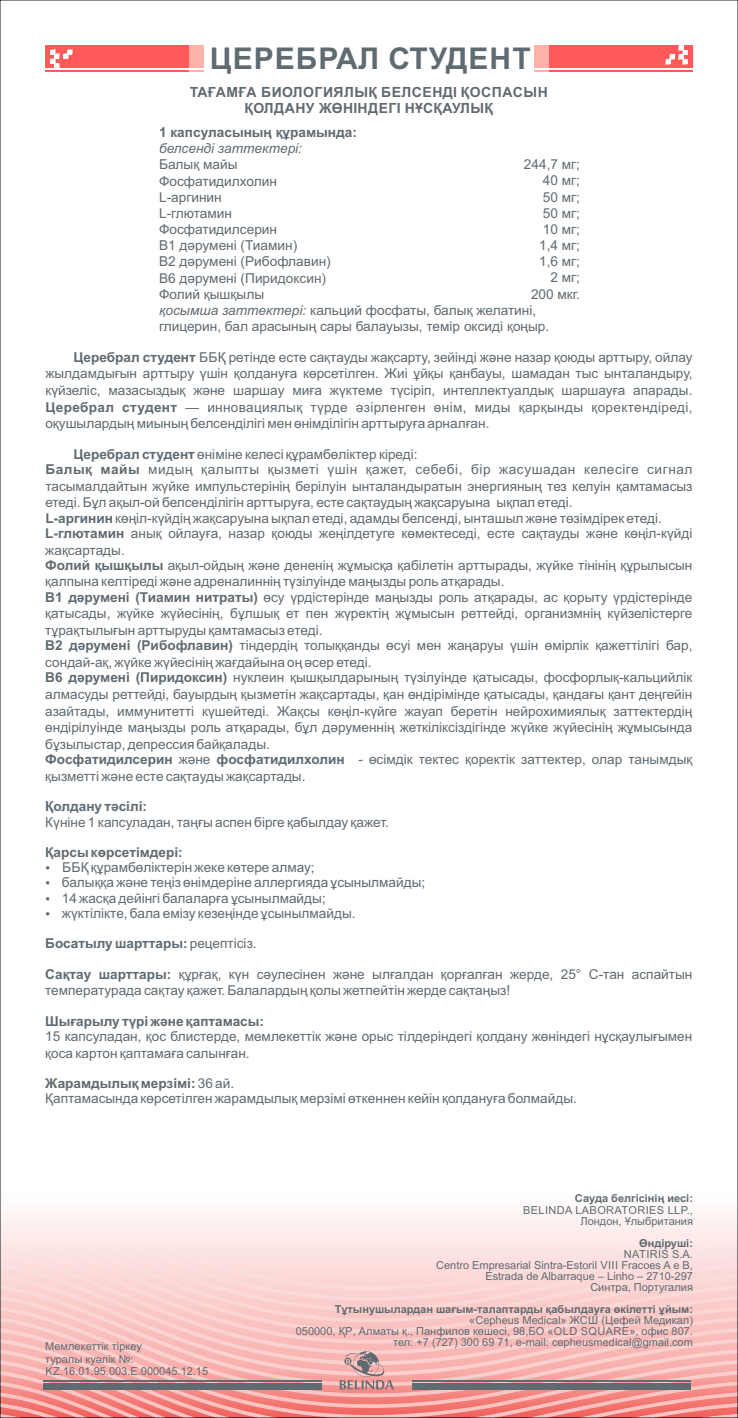
<style>
.page{position:relative;width:738px;height:1418px;background:#fff}
.page>*{position:absolute;margin:0;border:0;box-sizing:border-box;transform-origin:0 0}
.t1{font:700 30px "Arial";letter-spacing:.035em;color:#606a71}
.t2{font:700 14px/15.6px "Arial";letter-spacing:.035em;color:#606a71;text-align:center}
.t3{font:13.6px/16.2px "Arial";color:#606a71}
.t4{font:13.6px/15.2px "Arial";letter-spacing:.04em;color:#606a71}
.t5{font:700 13.6px "Arial";color:#606a71}
.t6{font:italic 13.6px "Arial";color:#606a71}
.t7{font:11px/11px "Arial";color:#606a71;text-align:right}
.t8{font:700 11px "Arial";color:#606a71}
.t9{font:11px/11px "Arial";letter-spacing:.025em;color:#606a71;text-align:right}
.s1{font-style:italic}
.s2{font-weight:700}
.s3{font-weight:400}
</style>
<div class="page">
<img style="left:2px;top:1215px;width:733px;height:200px">
<svg style="left:339px;top:1351px;width:54px;height:38px;background:#cea1a1"></svg>
<div style="left:43px;top:1383px;width:278px;height:6px;background:#606a71"></div>
<div style="left:411px;top:1383px;width:278px;height:6px;background:#606a71"></div>
<hr style="left:43px;top:1380px;width:278px;height:1px;background:#606a71">
<hr style="left:411px;top:1380px;width:278px;height:1px;background:#606a71">
<div style="left:45px;top:45px;width:144px;height:23px;background:#ff5959"></div>
<svg style="left:50px;top:49px;width:23px;height:19px"></svg>
<div style="left:189px;top:45px;width:15px;height:23px;background:#ffb2a9"></div>
<hr style="left:45px;top:70px;width:144px;height:1px;background:#ff5959">
<svg style="left:189px;top:70px;width:15px;height:1px"></svg>
<div style="left:548px;top:45px;width:144px;height:23px;background:#ff5959"></div>
<svg style="left:665px;top:45px;width:22px;height:19px"></svg>
<div style="left:533px;top:45px;width:15px;height:23px;background:#ffb2a9"></div>
<hr style="left:548px;top:70px;width:144px;height:1px;background:#ff5959">
<svg style="left:534px;top:70px;width:14px;height:1px"></svg>
<h1 class="t1" style="left:209px;top:47px;width:322px">ЦЕРЕБРАЛ СТУДЕНТ</h1>
<p class="t2" style="left:189px;top:85px;width:359px">ТАҒАМҒА БИОЛОГИЯЛЫҚ БЕЛСЕНДІ ҚОСПАCЫН<br>ҚОЛДАНУ ЖӨНІНДЕГІ НҰСҚАУЛЫҚ</p>
<p class="t5" style="left:159px;top:127px;width:199px">1 капсуласының құрамында:</p>
<p class="t6" style="left:159px;top:143px;width:144px">белсенді заттектері:</p>
<p class="t3" style="left:159px;top:158px;width:391px">Балық майы<br>Фосфатидилхолин<br>L-аргинин<br>L-глютамин<br>Фосфатидилсерин<br>B1 дəрумені (Тиамин)<br>B2 дəрумені (Рибофлавин)<br>B6 дəрумені (Пиридоксин)<br>Фолий қышқылы<br><span class="s1">қосымша заттектері:</span> кальций фосфаты, балық желатині, глицерин, бал арасының сары балауызы, темір оксиді қоңыр.</p>
<p class="t3" style="left:523px;top:158px;width:58px;text-align:right">244,7 мг;<br>40 мг;<br>50 мг;<br>50 мг;<br>10 мг;<br>1,4 мг;<br>1,6 мг;<br>2 мг;<br>200 мкг.</p>
<p class="t3" style="left:45px;top:349px;width:648px;line-height:16.8px;text-align:justify;text-indent:28px"><span class="s2">Церебрал студент</span> ББҚ ретінде есте сақтауды жақсарту, зейінді жəне назар қоюды арттыру, ойлау жылдамдығын арттыру үшін қолдануға көрсетілген. Жиі ұйқы қанбауы, шамадан тыс ынталандыру, күйзеліс, мазасыздық жəне шаршау миға жүктеме түсіріп, интеллектуалдық шаршауға апарады.<br><span class="s2">Церебрал студент</span> — инновациялық түрде əзірленген өнім, миды қарқынды қоректендіреді, оқушылардың миының белсенділігі мен өнімділігін арттыруға арналған.</p>
<p class="t4" style="left:45px;top:447px;width:648px;text-indent:28px"><span class="s2">Церебрал студент</span> өніміне келесі құрамбөліктер кіреді:<br><span class="s2">Балық майы</span> мидың қалыпты қызметі үшін қажет, себебі, бір жасушадан келесіге сигнал</p>
<p class="t3" style="left:45px;top:479px;width:648px;line-height:16.8px">тасымалдайтын жүйке импульстерінің берілуін ынталандыратын энергияның тез келуін қамтамасыз етеді. Бұл ақыл-ой белсенділігін арттыруға, есте сақтаудың жақсаруына ықпал етеді.</p>
<p class="t3" style="left:45px;top:511px;width:648px;line-height:15.2px"><span class="s2">L-аргинин</span> көңіл-күйдің жақсаруына ықпал етеді, адамды белсенді, ынташыл жəне төзімдірек етеді.<br><span class="s2">L-глютамин</span> анық ойлауға, назар қоюды жеңілдетуге көмектеседі, есте сақтауды жəне көңіл-күйді</p>
<p class="t3" style="left:45px;top:543px;width:648px;line-height:15.2px">жақсартады.<br><span class="s2">Фолий қышқылы</span> ақыл-ойдың жəне дененің жұмысқа қабілетін арттырады, жүйке тінінің құрылысын</p>
<p class="t3" style="left:45px;top:575px;width:648px;line-height:15.2px">қалпына келтіреді жəне адреналиннің түзілуінде маңызды роль атқарады.<br><span class="s2">B1 дəрумені (Тиамин нитраты)</span> өсу үрдістерінде маңызды роль атқарады, ас қорыту үрдістерінде</p>
<p class="t3" style="left:45px;top:606px;width:648px;line-height:16.8px">қатысады, жүйке жүйесінің, бұлшық ет пен жүректің жұмысын реттейді, организмнің күйзелістерге тұрақтылығын арттыруды қамтамасыз етеді.</p>
<p class="t3" style="left:45px;top:638px;width:648px;line-height:16.8px"><span class="s2">B2 дəрумені (Рибофлавин)</span> тіндердің толыққанды өсуі мен жаңаруы үшін өмірлік қажеттілігі бар, сондай-ақ, жүйке жүйесінің жағдайына оң əсер етеді.</p>
<p class="t3" style="left:45px;top:670px;width:648px;line-height:16.8px;text-align:justify"><span class="s2">B6 дəрумені (Пиридоксин)</span> нуклеин қышқылдарының түзілуінде қатысады, фосфорлық-кальцийлік алмасуды реттейді, бауырдың қызметін жақсартады, қан өндірімінде қатысады, қандағы қант деңгейін азайтады, иммунитетті күшейтеді. Жақсы көңіл-күйге жауап беретін нейрохимиялық заттектердің өндірілуінде маңызды роль атқарады, бұл дəруменнің жеткіліксіздігінде жүйке жүйесінің жұмысында бұзылыстар, депрессия байқалады.</p>
<p class="t3" style="left:45px;top:752px;width:648px;line-height:16.8px"><span class="s2">Фосфатидилсерин</span> жəне <span class="s2">фосфатидилхолин</span> - өсімдік тектес қоректік заттектер, олар танымдық қызметті жəне есте сақтауды жақсартады.</p>
<p class="t5" style="left:45px;top:801px;width:103px">Қолдану тəсілі:</p>
<p class="t3" style="left:45px;top:815px;width:345px">Күніне 1 капсуладан, таңғы аспен бірге қабылдау қажет.</p>
<p class="t5" style="left:45px;top:847px;width:139px">Қарсы көрсетімдері:</p>
<p class="t3" style="left:62px;top:861px;width:364px;line-height:15.2px">ББҚ құрамбөліктерін жеке көтере алмау;<br>балыққа жəне теңіз өнімдеріне аллергияда ұсынылмайды; 14 жасқа дейінгі балаларға ұсынылмайды;<br>жүктілікте, бала емізу кезеңінде ұсынылмайды.</p>
<p class="t5" style="left:45px;top:938px;width:213px">Босатылу шарттары: <span class="s3">рецептісіз.</span></p>
<p class="t3" style="left:45px;top:966px;width:648px;line-height:16.8px"><span class="s2">Сақтау шарттары:</span> құрғақ, күн сəулесінен жəне ылғалдан қорғалған жерде, 25° С-тан аспайтын температурада сақтау қажет. Балалардың қолы жетпейтін жерде сақтаңыз!</p>
<p class="t5" style="left:45px;top:1015px;width:220px">Шығарылу түрі жəне қаптамасы:</p>
<p class="t3" style="left:45px;top:1029px;width:648px;line-height:16.8px">15 капсуладан, қос блистерде, мемлекеттік жəне орыс тілдеріндегі қолдану жөніндегі нұсқаулығымен қоса картон қаптамаға салынған.</p>
<p class="t3" style="left:45px;top:1076px;width:533px;line-height:15.2px"><span class="s2">Жарамдылық мерзімі:</span> 36 ай.<br>Қаптамасында көрсетілген жарамдылық мерзімі өткеннен кейін қолдануға болмайды.</p>
<p class="t7" style="left:45px;top:1341px;width:164px;line-height:12.2px;text-align:left">Мемлекеттік тіркеу<br>туралы куəлік №:<br>KZ.16.01.95.003.E.000045.12.15</p>
<p class="t8" style="left:574px;top:1194px;width:119px">Сауда белгісінің иесі:</p>
<p class="t9" style="left:522px;top:1205px;width:171px">BELINDA LABORATORIES LLP.,<br>Лондон, Ұлыбритания</p>
<p class="t8" style="left:638px;top:1238px;width:55px">Өндіруші:</p>
<p class="t7" style="left:436px;top:1249px;width:258px">NATIRIS S.A.<br>Centro Empresarial Sintra-Estoril VIII Fracoes A e B,<br>Estrada de Albarraque – Linho – 2710-297<br>Синтра, Португалия</p>
<p class="t8" style="left:334px;top:1304px;width:359px">Тұтынушылардан шағым-талаптарды қабылдауға өкілетті ұйым:</p>
<p class="t7" style="left:295px;top:1315px;width:398px">«Cepheus Medical» ЖСШ (Цефей Медикал)<br>050000, ҚР, Алматы қ., Панфилов көшесі, 98,БО «OLD SQUARE», офис 807. тел: +7 (727) 300 69 71, e-mail: cepheusmedical@gmail.com</p>
</div>
